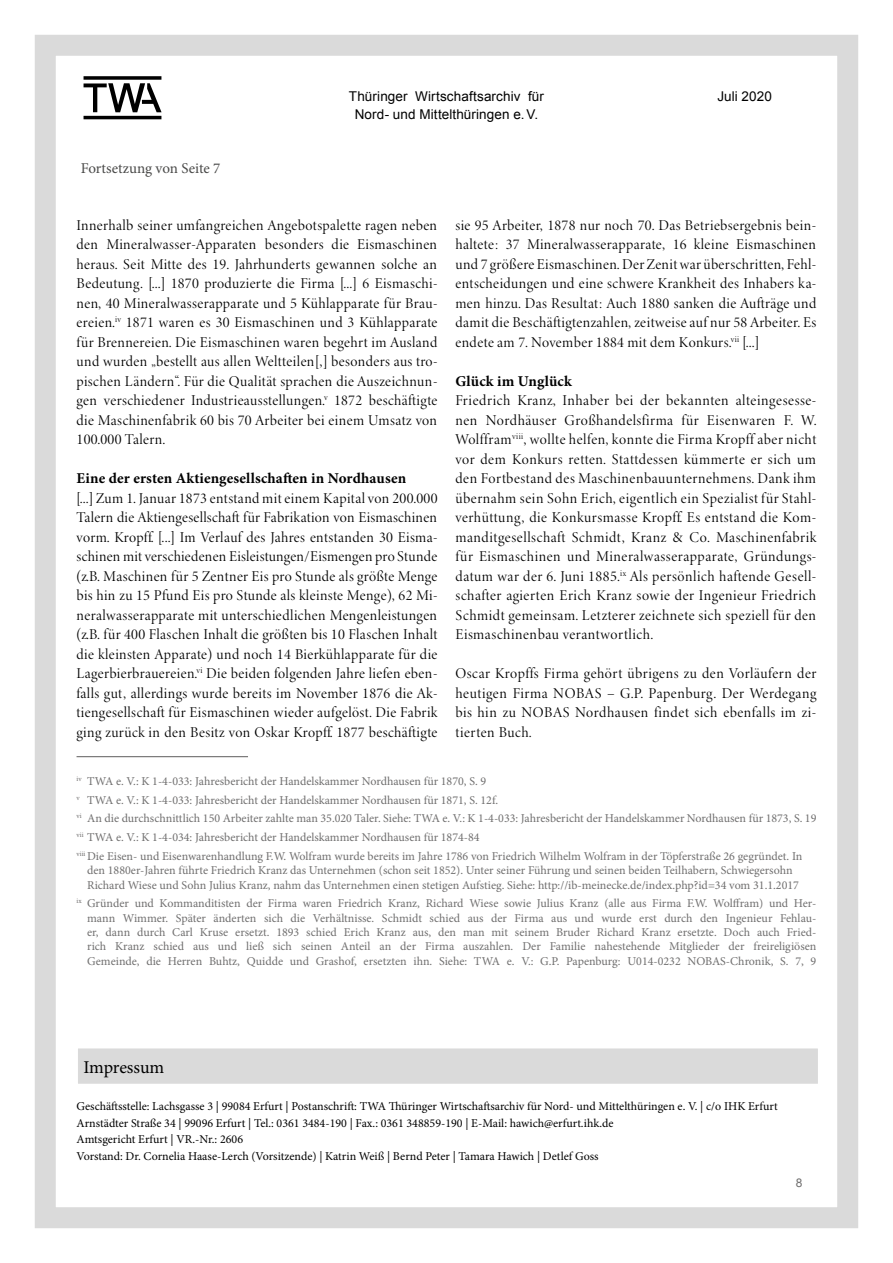
<style>
.page{position:relative;width:893px;height:1263px;background:#fff}
.page>*{position:absolute;margin:0;border:0;box-sizing:border-box;transform-origin:0 0}
.t1{font:18px "Minion Pro";letter-spacing:-.01em;color:#000}
.t2{font:15px/19.5px "Minion Variable Concept";letter-spacing:-.01em;color:#000;text-align:justify}
.t3{font:700 15px "Minion Pro";letter-spacing:.01em;color:#000}
.t4{font:15px "Minion Pro";color:#4a4a49}
.t5{font:13.5px "Arial";letter-spacing:.01em;color:#000}
.t6{font:12px/14.4px "Minion Pro";color:#706f6f}
.t7{font:12px/16.5px "Minion Pro";color:#000}
.t8{font:12px "Arial";color:#706f6f}
</style>
<div class="page">
<svg style="left:84px;top:76px;width:78px;height:43px"></svg>
<div style="left:35px;top:35px;width:823px;height:1193px;border:21px solid #dadada"></div>
<div style="left:76px;top:1047px;width:743px;height:38px;background:#dadada;border:2px solid #fff"></div>
<hr style="left:77px;top:756px;width:171px;height:1px;background:#706f6f">
<p class="t4" style="left:81px;top:158px;width:141px">Fortsetzung von Seite 7</p>
<p class="t5" style="left:349px;top:88px;width:197px">Thüringer Wirtschaftsarchiv für</p>
<p class="t5" style="left:717px;top:88px;width:56px">Juli 2020</p>
<p class="t5" style="left:355px;top:106px;width:185px">Nord- und Mittelthüringen e.V.</p>
<p class="t2" style="left:77px;top:215px;width:363px">Innerhalb seiner umfangreichen Angebotspalette ragen neben den Mineralwasser-Apparaten besonders die Eismaschinen heraus. Seit Mitte des 19. Jahrhunderts gewannen solche an Bedeutung. [...] 1870 produzierte die Firma [...] 6 Eismaschi&shy;nen, 40 Mineralwasserapparate und 5 Kühlapparate für Brau&shy;ereien.<sup>iv</sup> 1871 waren es 30 Eismaschinen und 3 Kühlapparate für Brennereien. Die Eismaschinen waren begehrt im Ausland und wurden „bestellt aus allen Weltteilen[,] besonders aus tro&shy;pischen Ländern“. Für die Qualität sprachen die Auszeichnun&shy;gen verschiedener Industrieausstellungen.<sup>v</sup> 1872 beschäftigte die Maschinenfabrik 60 bis 70 Arbeiter bei einem Umsatz von 100.000 Talern.</p>
<p class="t3" style="left:77px;top:468px;width:331px">Eine der ersten Aktiengesellschaften in Nordhausen</p>
<p class="t2" style="left:77px;top:488px;width:363px">[...] Zum 1. Januar 1873 entstand mit einem Kapital von 200.000<br>Talern die Aktiengesellschaft für Fabrikation von Eismaschinen vorm. Kropff. [...] Im Verlauf des Jahres entstanden 30 Eisma&shy;schinen mit verschiedenen Eisleistungen/Eismengen pro Stunde (z.B. Maschinen für 5 Zentner Eis pro Stunde als größte Menge bis hin zu 15 Pfund Eis pro Stunde als kleinste Menge), 62 Mi&shy;neralwasserapparate mit unterschiedlichen Mengenleistungen (z.B. für 400 Flaschen Inhalt die größten bis 10 Flaschen Inhalt die kleinsten Apparate) und noch 14 Bierkühlapparate für die Lagerbierbrauereien.<sup>vi</sup> Die beiden folgenden Jahre liefen eben&shy;falls gut, allerdings wurde bereits im November 1876 die Ak&shy;tiengesellschaft für Eismaschinen wieder aufgelöst. Die Fabrik ging zurück in den Besitz von Oskar Kropff. 1877 beschäftigte</p>
<p class="t2" style="left:455px;top:215px;width:363px">sie 95 Arbeiter, 1878 nur noch 70. Das Betriebsergebnis bein&shy;haltete: 37 Mineralwasserapparate, 16 kleine Eismaschinen und 7 größere Eismaschinen. Der Zenit war überschritten, Fehl&shy;entscheidungen und eine schwere Krankheit des Inhabers ka&shy;men hinzu. Das Resultat: Auch 1880 sanken die Aufträge und damit die Beschäftigtenzahlen, zeitweise auf nur 58 Arbeiter. Es endete am 7. November 1884 mit dem Konkurs.<sup>vii</sup> [...]</p>
<p class="t3" style="left:455px;top:370px;width:118px">Glück im Unglück</p>
<p class="t2" style="left:455px;top:390px;width:363px">Friedrich Kranz, Inhaber bei der bekannten alteingesesse&shy;nen Nordhäuser Großhandelsfirma für Eisenwaren F. W.<br>Wolffram<sup>viii</sup>, wollte helfen, konnte die Firma Kropff aber nicht vor dem Konkurs retten. Stattdessen kümmerte er sich um den Fortbestand des Maschinenbauunternehmens. Dank ihm übernahm sein Sohn Erich, eigentlich ein Spezialist für Stahl&shy;verhüttung, die Konkursmasse Kropff. Es entstand die Kom&shy;manditgesellschaft Schmidt, Kranz &amp; Co. Maschinenfabrik für Eismaschinen und Mineralwasserapparate, Gründungs&shy;datum war der 6. Juni 1885.<sup>ix</sup> Als persönlich haftende Gesell&shy;schafter agierten Erich Kranz sowie der Ingenieur Friedrich Schmidt gemeinsam. Letzterer zeichnete sich speziell für den Eismaschinenbau verantwortlich.</p>
<p class="t2" style="left:455px;top:663px;width:363px">Oscar Kropffs Firma gehört übrigens zu den Vorläufern der heutigen Firma NOBAS – G.P. Papenburg. Der Werdegang bis hin zu NOBAS Nordhausen findet sich ebenfalls im zi&shy;tierten Buch.</p>
<p class="t6" style="left:77px;top:772px;width:741px;line-height:18.6px"><sup>iv</sup> TWA e. V.: K 1-4-033: Jahresbericht der Handelskammer Nordhausen für 1870, S. 9<br><sup>v</sup> TWA e. V.: K 1-4-033: Jahresbericht der Handelskammer Nordhausen für 1871, S. 12f.<br><sup>vi</sup> An die durchschnittlich 150 Arbeiter zahlte man 35.020 Taler. Siehe: TWA e. V.: K 1-4-033: Jahresbericht der Handelskammer Nordhausen für 1873, S. 19 <sup>vii</sup> TWA e. V.: K 1-4-034: Jahresbericht der Handelskammer Nordhausen für 1874-84<br><sup>viii</sup> Die Eisen- und Eisenwarenhandlung F.W. Wolfram wurde bereits im Jahre 1786 von Friedrich Wilhelm Wolfram in der Töpferstraße 26 gegründet. In</p>
<p class="t6" style="left:87px;top:863px;width:713px">den 1880er-Jahren führte Friedrich Kranz das Unternehmen (schon seit 1852). Unter seiner Führung und seinen beiden Teilhabern, Schwiegersohn<br>Richard Wiese und Sohn Julius Kranz, nahm das Unternehmen einen stetigen Aufstieg. Siehe: http://ib-meinecke.de/index.php?id=34 vom 31.1.2017</p>
<p class="t6" style="left:87px;top:896px;width:731px;text-align:justify;text-indent:-11px"><sup>ix</sup> Gründer und Kommanditisten der Firma waren Friedrich Kranz, Richard Wiese sowie Julius Kranz (alle aus Firma F.W. Wolffram) und Her&shy;mann Wimmer. Später änderten sich die Verhältnisse. Schmidt schied aus der Firma aus und wurde erst durch den Ingenieur Fehlau&shy;er, dann durch Carl Kruse ersetzt. 1893 schied Erich Kranz aus, den man mit seinem Bruder Richard Kranz ersetzte. Doch auch Fried&shy;rich Kranz schied aus und ließ sich seinen Anteil an der Firma auszahlen. Der Familie nahestehende Mitglieder der freireligiösen Gemeinde, die Herren Buhtz, Quidde und Grashof, ersetzten ihn. Siehe: TWA e. V.: G.P. Papenburg: U014-0232 NOBAS-Chronik, S. 7, 9</p>
<p class="t1" style="left:83px;top:1055px;width:82px">Impressum</p>
<p class="t7" style="left:76px;top:1098px;width:703px">Geschäftsstelle: Lachsgasse 3 | 99084 Erfurt | Postanschrift: TWA Thüringer Wirtschaftsarchiv für Nord- und Mittelthüringen e. V. | c/o IHK Erfurt Arnstädter Straße 34 | 99096 Erfurt | Tel.: 0361 3484-190 | Fax.: 0361 348859-190 | E-Mail: hawich@erfurt.ihk.de<br>Amtsgericht Erfurt | VR.-Nr.: 2606<br>Vorstand: Dr. Cornelia Haase-Lerch (Vorsitzende) | Katrin Weiß | Bernd Peter | Tamara Hawich | Detlef Goss</p>
<p class="t8" style="left:796px;top:1174px;width:8px">8</p>
</div>
